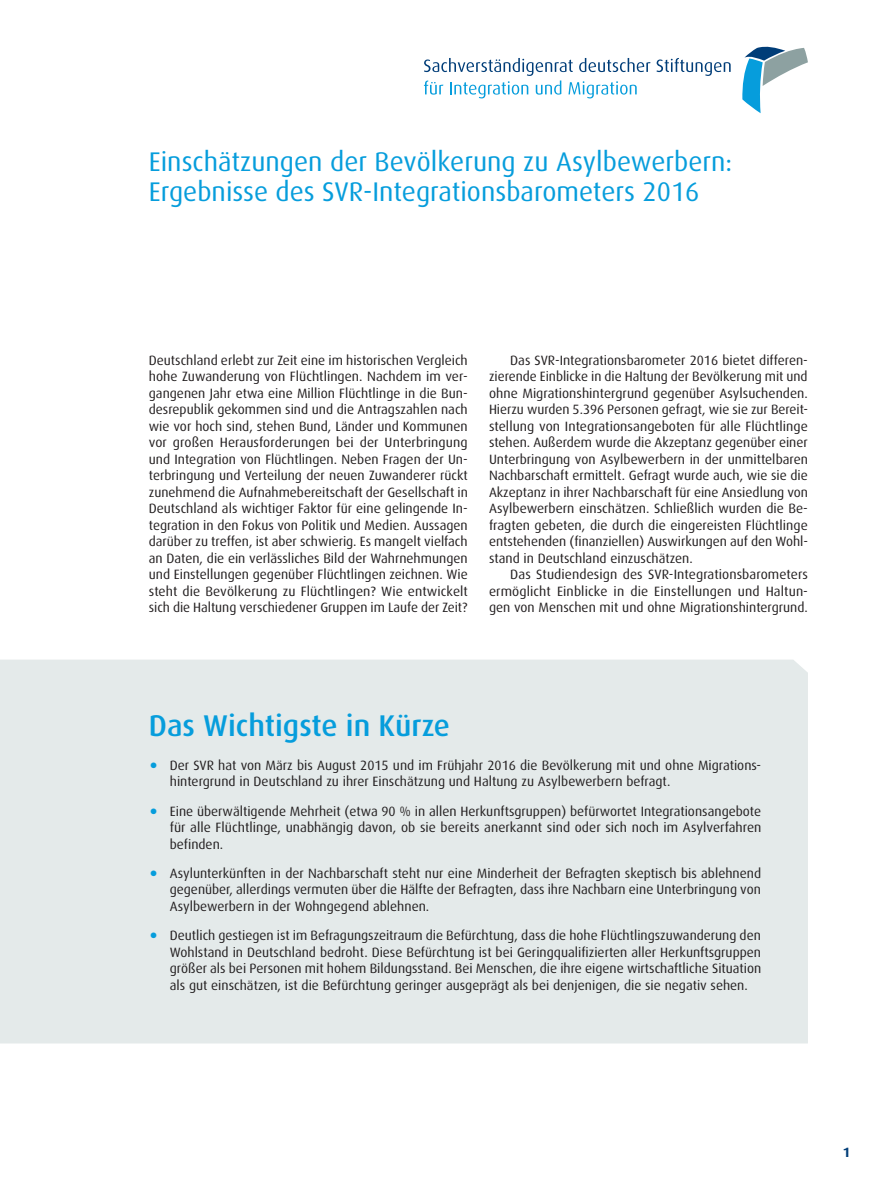
<style>
.page{position:relative;width:893px;height:1191px;background:#fff}
.page>*{position:absolute;margin:0;border:0;box-sizing:border-box;transform-origin:0 0}
.t1{font:500 30px "Dax Turk";color:#069ddc}
.t2{font:27px/30px "Dax CE";color:#069ddc}
.t3{font:13.5px/16.5px "Dax Turk";color:#231f20;text-align:justify}
.t4{font:700 13.5px "Dax CE";color:#003d78}
.s1{font-size:30px;color:#069ddc}
</style>
<div class="page">
<div style="left:0;top:659px;width:808px;height:384px;background:#e4eaea"></div>
<svg style="left:742px;top:47px;width:66px;height:66px"></svg>
<svg style="left:424px;top:58px;width:226px;height:40px"></svg>
<svg style="left:656px;top:58px;width:75px;height:18px"></svg>
<h2 class="t2" style="left:149px;top:146px;width:585px">Einschätzungen der Bevölkerung zu Asylbewerbern:<br>Ergebnisse des SVR-Integrationsbarometers 2016</h2>
<p class="t3" style="left:149px;top:352px;width:321px">Deutschland erlebt zur Zeit eine im historischen Vergleich hohe Zuwanderung von Flüchtlingen. Nachdem im ver&shy;gangenen Jahr etwa eine Million Flüchtlinge in die Bun&shy;desrepublik gekommen sind und die Antragszahlen nach wie vor hoch sind, stehen Bund, Länder und Kommunen vor großen Herausforderungen bei der Unterbringung und Integration von Flüchtlingen. Neben Fragen der Un&shy;terbringung und Verteilung der neuen Zuwanderer rückt zunehmend die Aufnahmebereitschaft der Gesellschaft in Deutschland als wichtiger Faktor für eine gelingende In&shy;tegration in den Fokus von Politik und Medien. Aussagen darüber zu treffen, ist aber schwierig. Es mangelt vielfach an Daten, die ein verlässliches Bild der Wahrnehmungen und Einstellungen gegenüber Flüchtlingen zeichnen. Wie steht die Bevölkerung zu Flüchtlingen? Wie entwickelt sich die Haltung verschiedener Gruppen im Laufe der Zeit?</p>
<p class="t3" style="left:489px;top:352px;width:321px;text-indent:21px">Das SVR-Integrationsbarometer 2016 bietet differen&shy;zierende Einblicke in die Haltung der Bevölkerung mit und ohne Migrationshintergrund gegenüber Asylsuchenden.<br>Hierzu wurden 5.396 Personen gefragt, wie sie zur Bereit&shy;stellung von Integrationsangeboten für alle Flüchtlinge stehen. Außerdem wurde die Akzeptanz gegenüber einer Unterbringung von Asylbewerbern in der unmittelbaren Nachbarschaft ermittelt. Gefragt wurde auch, wie sie die Akzeptanz in ihrer Nachbarschaft für eine Ansiedlung von Asylbewerbern einschätzen. Schließlich wurden die Be&shy;fragten gebeten, die durch die eingereisten Flüchtlinge entstehenden (finanziellen) Auswirkungen auf den Wohl&shy;stand in Deutschland einzuschätzen.</p>
<p class="t3" style="left:489px;top:566px;width:320px;text-indent:21px">Das Studiendesign des SVR-Integrationsbarometers ermöglicht Einblicke in die Einstellungen und Haltun&shy;gen von Menschen mit und ohne Migrationshintergrund.</p>
<h1 class="t1" style="left:149px;top:709px;width:303px">Das Wichtigste in Kürze</h1>
<p class="t3" style="left:170px;top:757px;width:593px;text-indent:-21px"><span class="s1">•</span> Der SVR hat von März bis August 2015 und im Frühjahr 2016 die Bevölkerung mit und ohne Migrations&shy;hintergrund in Deutschland zu ihrer Einschätzung und Haltung zu Asylbewerbern befragt.</p>
<p class="t3" style="left:170px;top:803px;width:593px;text-indent:-21px"><span class="s1">•</span> Eine überwältigende Mehrheit (etwa 90 % in allen Herkunftsgruppen) befürwortet Integrationsangebote für alle Flüchtlinge, unabhängig davon, ob sie bereits anerkannt sind oder sich noch im Asylverfahren befinden.</p>
<p class="t3" style="left:170px;top:865px;width:593px;text-indent:-21px"><span class="s1">•</span> Asylunterkünften in der Nachbarschaft steht nur eine Minderheit der Befragten skeptisch bis ablehnend gegenüber, allerdings vermuten über die Hälfte der Befragten, dass ihre Nachbarn eine Unterbringung von Asylbewerbern in der Wohngegend ablehnen.</p>
<p class="t3" style="left:170px;top:927px;width:593px;text-indent:-21px"><span class="s1">•</span> Deutlich gestiegen ist im Befragungszeitraum die Befürchtung, dass die hohe Flüchtlingszuwanderung den Wohlstand in Deutschland bedroht. Diese Befürchtung ist bei Geringqualifizierten aller Herkunftsgruppen größer als bei Personen mit hohem Bildungsstand. Bei Menschen, die ihre eigene wirtschaftliche Situation als gut einschätzen, ist die Befürchtung geringer ausgeprägt als bei denjenigen, die sie negativ sehen.</p>
<p class="t4" style="left:843px;top:1143px;width:9px">1</p>
</div>
